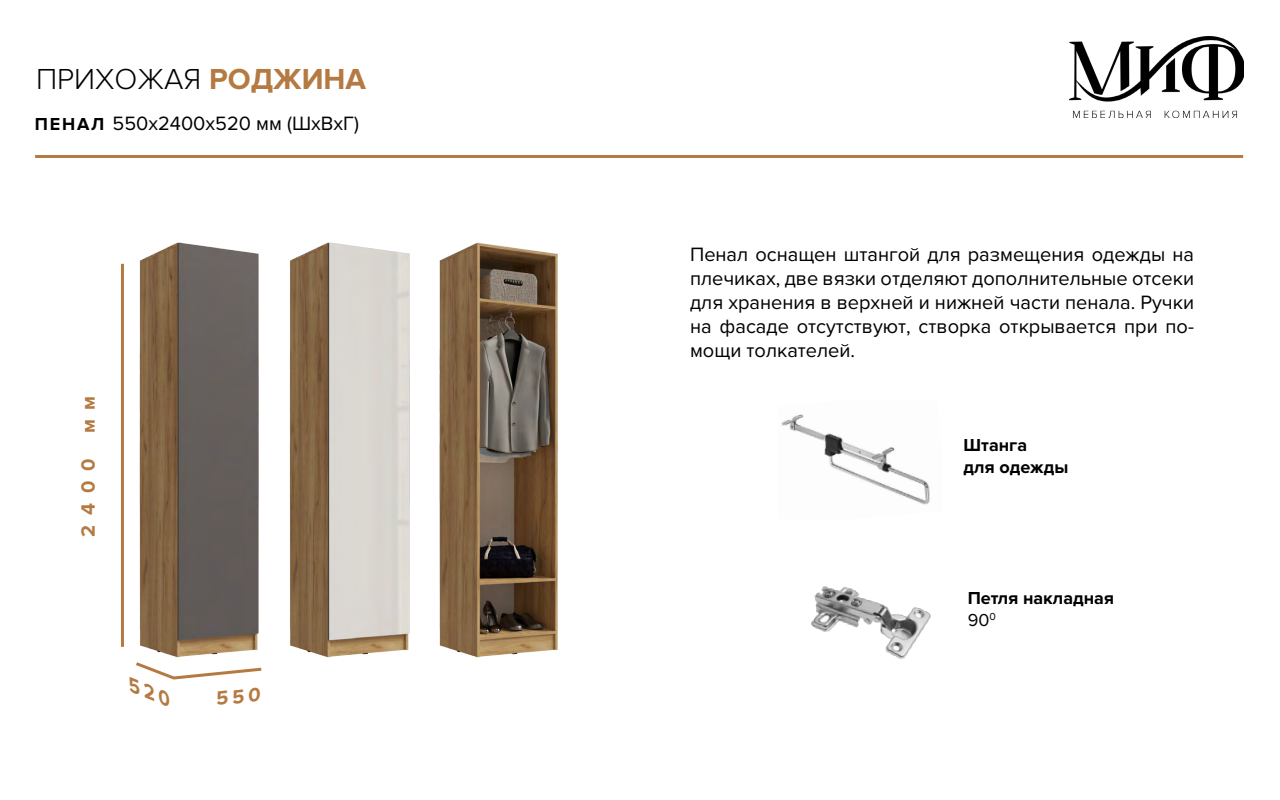
<style>
.page{position:relative;width:1280px;height:800px;background:#fff}
.page>*{position:absolute;margin:0;border:0;box-sizing:border-box;transform-origin:0 0}
.t1{font:300 30px "Proxima Nova";color:#000}
.t2{font:20px/24px "Proxima Nova";color:#000;text-align:justify}
.t3{font:700 20px "Proxima Nova";color:#b57a42}
.t4{font:700 18px/21.6px "Proxima Nova";color:#000}
.s1{font-weight:700;color:#b57a42}
.s2{font-weight:700;font-size:18px}
.s3{font-weight:400}
</style>
<div class="page">
<img style="left:1069px;top:36px;width:175px;height:81px">
<img style="left:122px;top:242px;width:436px;height:416px">
<hr style="left:121px;top:264px;width:3px;height:383px;background:#b57a42">
<hr style="left:35px;top:155px;width:1208px;height:3px;background:#b57a42">
<img style="left:781px;top:414px;width:149px;height:91px">
<img style="left:811px;top:586px;width:120px;height:73px">
<svg style="left:136px;top:662px;width:126px;height:18px"></svg>
<h1 class="t1" style="left:36px;top:61px;width:332px">ПРИХОЖАЯ <span class="s1">РОДЖИНА</span></h1>
<p class="t2" style="left:35px;top:111px;width:326px"><span class="s2">ПЕНАЛ</span> 550х2400х520 мм (ШхВхГ)</p>
<p class="t3" style="left:77px;top:433px;width:39px;rotate:-90deg">м м</p>
<p class="t3" style="left:77px;top:537px;width:80px;rotate:-90deg">2400</p>
<p class="t2" style="left:690px;top:242px;width:506px">Пенал оснащен штангой для размещения одежды на плечиках, две вязки отделяют дополнительные отсеки для хранения в верхней и нижней части пенала. Ручки на фасаде отсутствуют, створка открывается при по&shy;мощи толкателей.</p>
<p class="t4" style="left:964px;top:435px;width:106px">Штанга<br>для одежды</p>
<p class="t4" style="left:968px;top:588px;width:148px">Петля накладная<br><span class="s3">90</span><sup>0</sup></p>
</div>
